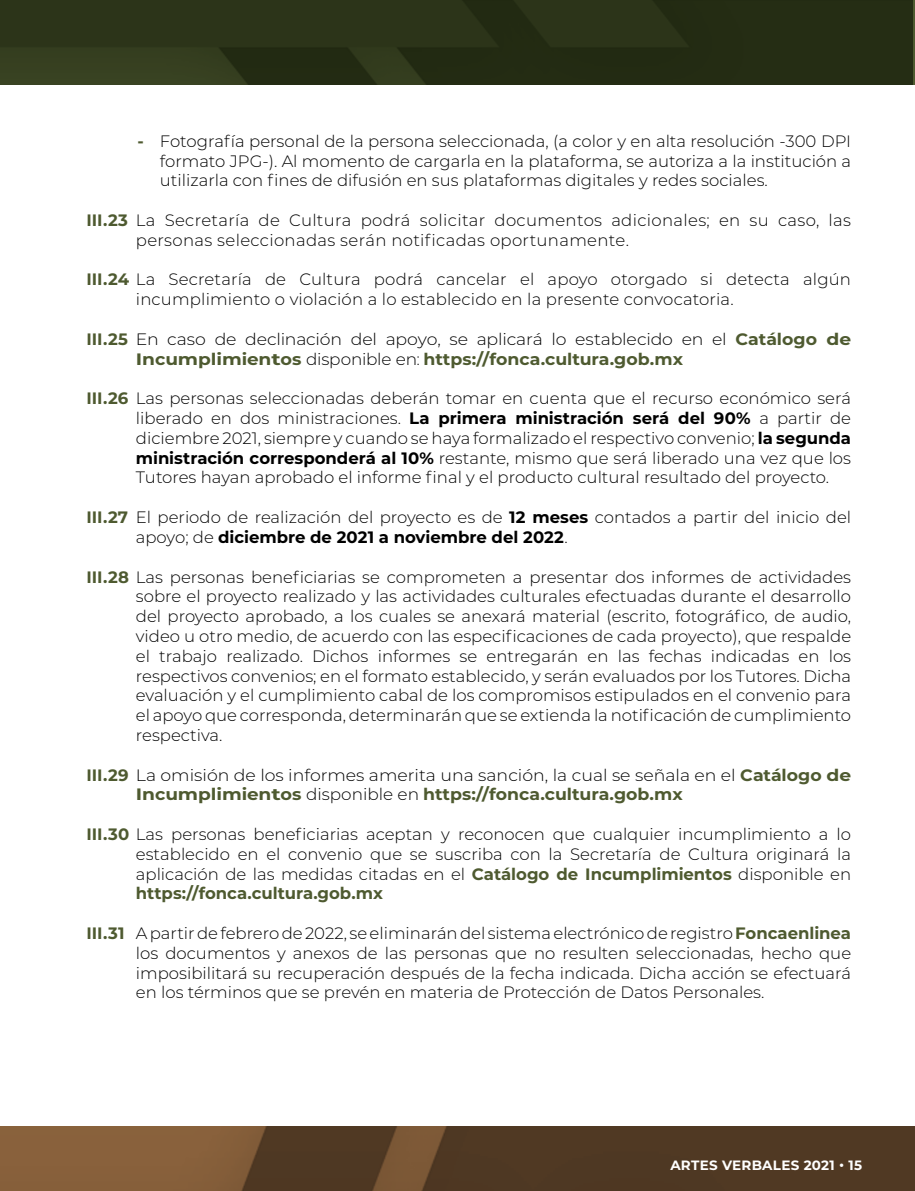
<style>
.page{position:relative;width:915px;height:1191px;background:#fff}
.page>*{position:absolute;margin:0;border:0;box-sizing:border-box;transform-origin:0 0}
.t1{font:300 16.5px/19.8px "Montserrat";color:#000;text-align:justify}
.t2{font:300 16.5px/19.8px "Montserrat";color:#000;scale:1.05 1}
.t3{font:300 16.5px/19.8px "Montserrat";letter-spacing:.02em;color:#000}
.t4{font:700 13.5px "Montserrat";letter-spacing:.02em;color:#fff}
.s1{font-weight:700;color:#4e5a30}
.s2{font-weight:700}
</style>
<div class="page">
<img style="left:1px;top:1126px;width:912px;height:65px">
<img style="left:1px;top:0;width:911px;height:84px">
<hr style="left:0;top:1126px;width:1px;height:65px;background:#b7814f">
<hr style="left:0;top:0;width:1px;height:84px;background:#4e5a30">
<p class="t1" style="left:160px;top:130px;width:692px;text-indent:-23px"><span class="s1">-</span> Fotografía personal de la persona seleccionada, (a color y en alta resolución -300 DPI formato JPG-). Al momento de cargarla en la plataforma, se autoriza a la institución a utilizarla con fines de difusión en sus plataformas digitales y redes sociales.</p>
<p class="t3" style="left:136px;top:210px;width:716px;text-indent:-49px"><span class="s1">III.23</span> La Secretaría de Cultura podrá solicitar documentos adicionales; en su caso, las personas seleccionadas serán notificadas oportunamente.</p>
<p class="t1" style="left:136px;top:269px;width:716px;text-indent:-50px"><span class="s1">III.24</span> La Secretaría de Cultura podrá cancelar el apoyo otorgado si detecta algún incumplimiento o violación a lo establecido en la presente convocatoria.</p>
<p class="t2" style="left:136px;top:328px;width:682px;text-indent:-50px"><span class="s1">III.25</span> En caso de declinación del apoyo, se aplicará lo establecido en el <span class="s1">Catálogo de<br>Incumplimientos</span> disponible en: <span class="s1">https://fonca.cultura.gob.mx</span></p>
<p class="t1" style="left:136px;top:388px;width:716px;text-indent:-50px"><span class="s1">III.26</span> Las personas seleccionadas deberán tomar en cuenta que el recurso económico será liberado en dos ministraciones. <span class="s2">La primera ministración será del 90%</span> a partir de diciembre 2021, siempre y cuando se haya formalizado el respectivo convenio; <span class="s2">la segunda ministración corresponderá al 10%</span> restante, mismo que será liberado una vez que los Tutores hayan aprobado el informe final y el producto cultural resultado del proyecto.</p>
<p class="t1" style="left:136px;top:507px;width:716px;text-indent:-49px"><span class="s1">III.27</span> El periodo de realización del proyecto es de <span class="s2">12 meses</span> contados a partir del inicio del apoyo; de <span class="s2">diciembre de 2021 a noviembre del 2022</span>.</p>
<p class="t1" style="left:136px;top:566px;width:716px;text-indent:-50px"><span class="s1">III.28</span> Las personas beneficiarias se comprometen a presentar dos informes de actividades sobre el proyecto realizado y las actividades culturales efectuadas durante el desarrollo del proyecto aprobado, a los cuales se anexará material (escrito, fotográfico, de audio, video u otro medio, de acuerdo con las especificaciones de cada proyecto), que respalde el trabajo realizado. Dichos informes se entregarán en las fechas indicadas en los respectivos convenios; en el formato establecido, y serán evaluados por los Tutores. Dicha evaluación y el cumplimiento cabal de los compromisos estipulados en el convenio para el apoyo que corresponda, determinarán que se extienda la notificación de cumplimiento respectiva.</p>
<p class="t2" style="left:136px;top:764px;width:682px;text-indent:-50px"><span class="s1">III.29</span> La omisión de los informes amerita una sanción, la cual se señala en el <span class="s1">Catálogo de<br>Incumplimientos</span> disponible en <span class="s1">https://fonca.cultura.gob.mx</span></p>
<p class="t1" style="left:136px;top:823px;width:716px;text-indent:-50px"><span class="s1">III.30</span> Las personas beneficiarias aceptan y reconocen que cualquier incumplimiento a lo establecido en el convenio que se suscriba con la Secretaría de Cultura originará la aplicación de las medidas citadas en el <span class="s1">Catálogo de Incumplimientos</span> disponible en <span class="s1">https://fonca.cultura.gob.mx</span></p>
<p class="t1" style="left:136px;top:922px;width:716px;text-indent:-50px"><span class="s1">III.31</span> A partir de febrero de 2022, se eliminarán del sistema electrónico de registro <span class="s1">Foncaenlinea </span>los documentos y anexos de las personas que no resulten seleccionadas, hecho que imposibilitará su recuperación después de la fecha indicada. Dicha acción se efectuará en los términos que se prevén en materia de Protección de Datos Personales.</p>
<p class="t4" style="left:670px;top:1155px;width:193px">ARTES VERBALES 2021 • 15</p>
</div>
